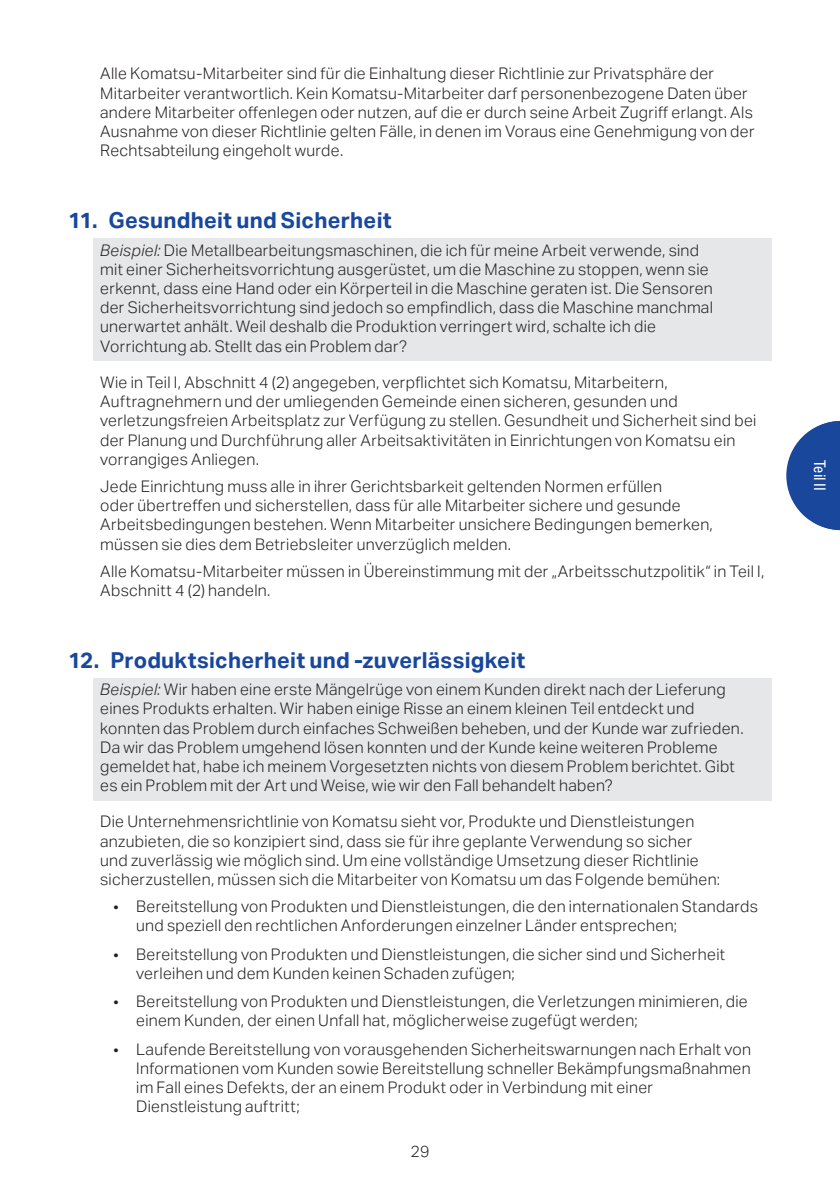
<style>
.page{position:relative;width:840px;height:1191px;background:#fff}
.page>*{position:absolute;margin:0;border:0;box-sizing:border-box;transform-origin:0 0}
.t1{font:700 22px "Aktiv Grotesk";letter-spacing:.01em;color:#18479c}
.t2{font:300 16px/19.2px "Aktiv Grotesk";letter-spacing:.02em;color:#231f20}
.t3{font:16px "Aktiv Grotesk Cd";letter-spacing:.01em;color:#fff}
.s1{font-style:italic}
</style>
<div class="page">
<div style="left:94px;top:238px;width:677px;height:123px;background:#e6e7e9"></div>
<div style="left:94px;top:678px;width:677px;height:122px;background:#e6e7e9"></div>
<svg style="left:786px;top:421px;width:53px;height:109px"></svg>
<p class="t2" style="left:100px;top:64px;width:655px">Alle Komatsu-Mitarbeiter sind für die Einhaltung dieser Richtlinie zur Privatsphäre der Mitarbeiter verantwortlich. Kein Komatsu-Mitarbeiter darf personenbezogene Daten über andere Mitarbeiter offenlegen oder nutzen, auf die er durch seine Arbeit Zugriff erlangt. Als Ausnahme von dieser Richtlinie gelten Fälle, in denen im Voraus eine Genehmigung von der Rechtsabteilung eingeholt wurde.</p>
<h1 class="t1" style="left:68px;top:207px;width:325px">11. Gesundheit und Sicherheit</h1>
<p class="t2" style="left:100px;top:240px;width:614px"><span class="s1">Beispiel:</span> Die Metallbearbeitungsmaschinen, die ich für meine Arbeit verwende, sind mit einer Sicherheitsvorrichtung ausgerüstet, um die Maschine zu stoppen, wenn sie erkennt, dass eine Hand oder ein Körperteil in die Maschine geraten ist. Die Sensoren der Sicherheitsvorrichtung sind jedoch so empfindlich, dass die Maschine manchmal unerwartet anhält. Weil deshalb die Produktion verringert wird, schalte ich die Vorrichtung ab. Stellt das ein Problem dar?</p>
<p class="t2" style="left:100px;top:373px;width:657px">Wie in Teil I, Abschnitt 4 (2) angegeben, verpflichtet sich Komatsu, Mitarbeitern, Auftragnehmern und der umliegenden Gemeinde einen sicheren, gesunden und verletzungsfreien Arbeitsplatz zur Verfügung zu stellen. Gesundheit und Sicherheit sind bei der Planung und Durchführung aller Arbeitsaktivitäten in Einrichtungen von Komatsu ein vorrangiges Anliegen.</p>
<p class="t2" style="left:100px;top:477px;width:613px">Jede Einrichtung muss alle in ihrer Gerichtsbarkeit geltenden Normen erfüllen<br>oder übertreffen und sicherstellen, dass für alle Mitarbeiter sichere und gesunde Arbeitsbedingungen bestehen. Wenn Mitarbeiter unsichere Bedingungen bemerken, müssen sie dies dem Betriebsleiter unverzüglich melden.</p>
<p class="t2" style="left:100px;top:561px;width:665px">Alle Komatsu-Mitarbeiter müssen in Übereinstimmung mit der „Arbeitsschutzpolitik“ in Teil I,<br>Abschnitt 4 (2) handeln.</p>
<h1 class="t1" style="left:68px;top:647px;width:458px">12. Produktsicherheit und -zuverlässigkeit</h1>
<p class="t2" style="left:100px;top:680px;width:644px"><span class="s1">Beispiel:</span> Wir haben eine erste Mängelrüge von einem Kunden direkt nach der Lieferung eines Produkts erhalten. Wir haben einige Risse an einem kleinen Teil entdeckt und konnten das Problem durch einfaches Schweißen beheben, und der Kunde war zufrieden.<br>Da wir das Problem umgehend lösen konnten und der Kunde keine weiteren Probleme gemeldet hat, habe ich meinem Vorgesetzten nichts von diesem Problem berichtet. Gibt es ein Problem mit der Art und Weise, wie wir den Fall behandelt haben?</p>
<p class="t2" style="left:100px;top:812px;width:621px">Die Unternehmensrichtlinie von Komatsu sieht vor, Produkte und Dienstleistungen anzubieten, die so konzipiert sind, dass sie für ihre geplante Verwendung so sicher und zuverlässig wie möglich sind. Um eine vollständige Umsetzung dieser Richtlinie sicherzustellen, müssen sich die Mitarbeiter von Komatsu um das Folgende bemühen:</p>
<p class="t2" style="left:136px;top:897px;width:623px;text-indent:-23px">• Bereitstellung von Produkten und Dienstleistungen, die den internationalen Standards und speziell den rechtlichen Anforderungen einzelner Länder entsprechen;</p>
<p class="t2" style="left:136px;top:944px;width:590px;text-indent:-23px">• Bereitstellung von Produkten und Dienstleistungen, die sicher sind und Sicherheit verleihen und dem Kunden keinen Schaden zufügen;</p>
<p class="t2" style="left:136px;top:992px;width:612px;text-indent:-23px">• Bereitstellung von Produkten und Dienstleistungen, die Verletzungen minimieren, die einem Kunden, der einen Unfall hat, möglicherweise zugefügt werden;</p>
<p class="t2" style="left:136px;top:1039px;width:616px;text-indent:-23px">• Laufende Bereitstellung von vorausgehenden Sicherheitswarnungen nach Erhalt von Informationen vom Kunden sowie Bereitstellung schneller Bekämpfungsmaßnahmen im Fall eines Defekts, der an einem Produkt oder in Verbindung mit einer Dienstleistung auftritt;</p>
<p class="t2" style="left:410px;top:1142px;width:21px">29</p>
<p class="t3" style="left:828px;top:459px;width:33px;rotate:90deg">Teil II</p>
</div>
